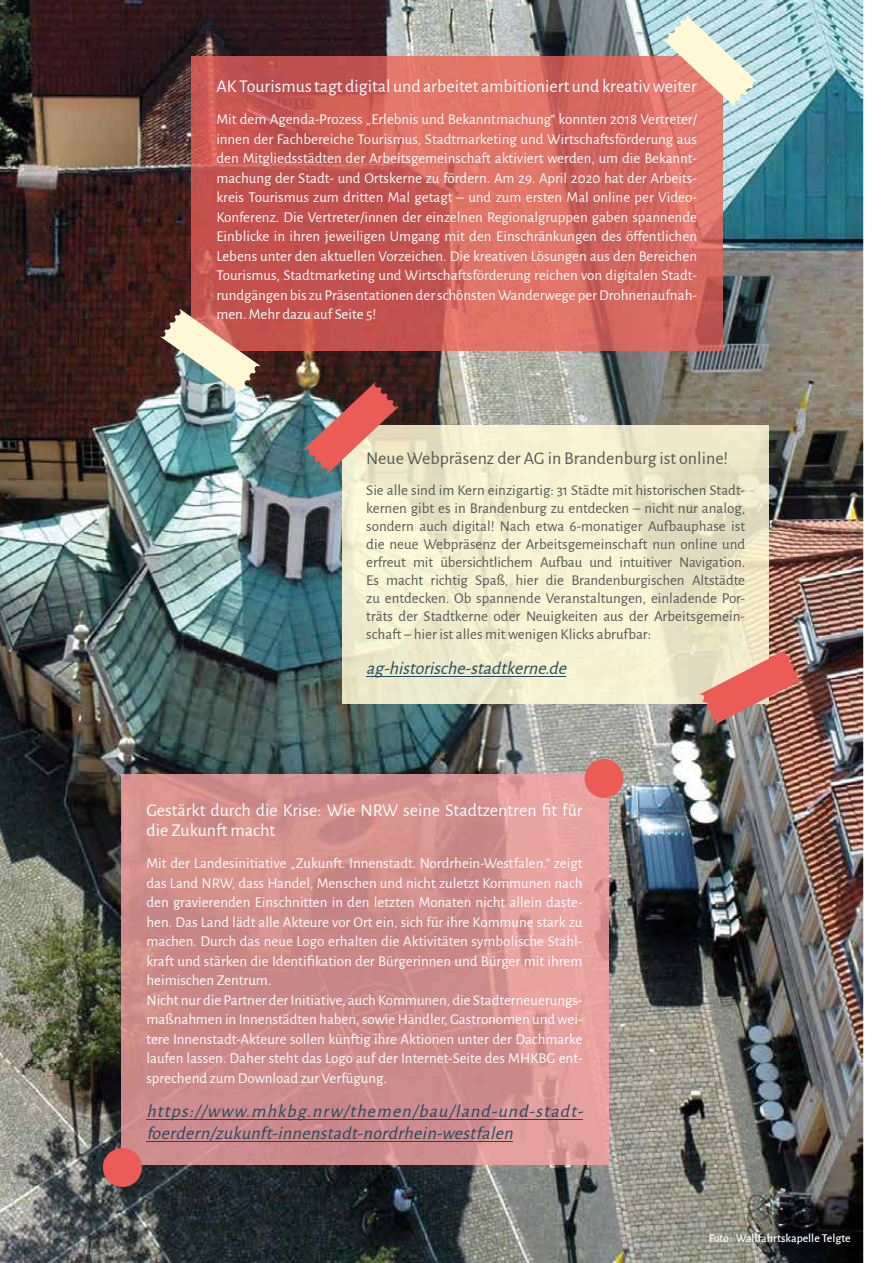
<style>
.page{position:relative;width:893px;height:1263px;background:#fff}
.page>*{position:absolute;margin:0;border:0;box-sizing:border-box;transform-origin:0 0}
.t1{font:18px/19.5px "Alegreya Sans";color:#fff}
.t2{font:italic 18px/21.6px "Alegreya Sans";color:#1f4a62}
.t3{font:18px "Alegreya Sans";color:#575756}
.t4{font:15px/19.5px "Alegreya Sans";color:#fff;text-align:justify}
.t5{font:15px/18px "Alegreya Sans";color:#575756;text-align:justify}
.t6{font:500 12px "Alegreya Sans";color:#fff}
</style>
<div class="page">
<img style="left:0;top:0;width:863px;height:1263px">
<img style="left:343px;top:425px;width:425px;height:278px">
<hr style="left:366px;top:676px;width:200px;height:1px;background:#1f4a62">
<svg style="left:304px;top:382px;width:94px;height:92px;background:#ad7c72"></svg>
<img style="left:699px;top:650px;width:103px;height:74px">
<img style="left:191px;top:56px;width:532px;height:294px">
<img style="left:122px;top:774px;width:486px;height:390px">
<hr style="left:146px;top:1119px;width:437px;height:1px;background:#1f4a62">
<hr style="left:146px;top:1141px;width:367px;height:1px;background:#1f4a62">
<svg style="left:663px;top:15px;width:95px;height:92px;background:#dacbbe"></svg>
<img style="left:161px;top:309px;width:99px;height:84px">
<div style="left:103px;top:1148px;width:39px;height:39px;background:#eb5c57;border-radius:19px"></div>
<div style="left:584px;top:759px;width:39px;height:39px;background:#eb5c57;border-radius:19px"></div>
<p class="t1" style="left:216px;top:75px;width:482px">AK Tourismus tagt digital und arbeitet ambitioniert und kreativ weiter</p>
<p class="t4" style="left:216px;top:109px;width:482px">Mit dem Agenda-Prozess „Erlebnis und Bekanntmachung“ konnten 2018 Vertreter/ innen der Fachbereiche Tourismus, Stadtmarketing und Wirtschaftsförderung aus den Mitgliedsstädten der Arbeitsgemeinschaft aktiviert werden, um die Bekannt&shy;machung der Stadt- und Ortskerne zu fördern. Am 29. April 2020 hat der Arbeits&shy;kreis Tourismus zum dritten Mal getagt – und zum ersten Mal online per Video-Konferenz. Die Vertreter/innen der einzelnen Regionalgruppen gaben spannende Einblicke in ihren jeweiligen Umgang mit den Einschränkungen des öffentlichen Lebens unter den aktuellen Vorzeichen. Die kreativen Lösungen aus den Bereichen Tourismus, Stadtmarketing und Wirtschaftsförderung reichen von digitalen Stadt&shy;rundgängen bis zu Präsentationen der schönsten Wanderwege per Drohnenaufnah&shy;men. Mehr dazu auf Seite 5!</p>
<p class="t3" style="left:366px;top:446px;width:363px">Neue Webpräsenz der AG in Brandenburg ist online!</p>
<p class="t5" style="left:366px;top:480px;width:380px">Sie alle sind im Kern einzigartig: 31 Städte mit historischen Stadt&shy;kernen gibt es in Brandenburg zu entdecken – nicht nur analog, sondern auch digital! Nach etwa 6-monatiger Aufbauphase ist die neue Webpräsenz der Arbeitsgemeinschaft nun online und erfreut mit übersichtlichem Aufbau und intuitiver Navigation.<br>Es macht richtig Spaß, hier die Brandenburgischen Altstädte zu entdecken. Ob spannende Veranstaltungen, einladende Por&shy;träts der Stadtkerne oder Neuigkeiten aus der Arbeitsgemein&shy;schaft – hier ist alles mit wenigen Klicks abrufbar:</p>
<p class="t2" style="left:366px;top:656px;width:206px">ag-historische-stadtkerne.de</p>
<p class="t1" style="left:146px;top:800px;width:438px">Gestärkt durch die Krise: Wie NRW seine Stadtzentren fit für die Zukunft macht</p>
<p class="t4" style="left:146px;top:853px;width:438px;text-align:left">Mit der Landesinitiative „Zukunft. Innenstadt. Nordrhein-Westfalen.“ zeigt das Land NRW, dass Handel, Menschen und nicht zuletzt Kommunen nach den gravierenden Einschnitten in den letzten Monaten nicht allein daste&shy;hen. Das Land lädt alle Akteure vor Ort ein, sich für ihre Kommune stark zu machen. Durch das neue Logo erhalten die Aktivitäten symbolische Stahl&shy;kraft und stärken die Identifikation der Bürgerinnen und Bürger mit ihrem heimischen Zentrum.<br>Nicht nur die Partner der Initiative, auch Kommunen, die Stadterneuerungs&shy;maßnahmen in Innenstädten haben, sowie Händler, Gastronomen und wei&shy;tere Innenstadt-Akteure sollen künftig ihre Aktionen unter der Dachmarke laufen lassen. Daher steht das Logo auf der Internet-Seite des MHKBG ent&shy;sprechend zum Download zur Verfügung.</p>
<p class="t2" style="left:146px;top:1099px;width:442px">https://www.mhkbg.nrw/themen/bau/land-und-stadt&shy;foerdern/zukunft-innenstadt-nordrhein-westfalen</p>
<p class="t6" style="left:709px;top:1230px;width:143px">Foto: Wallfahrtskapelle Telgte</p>
</div>
